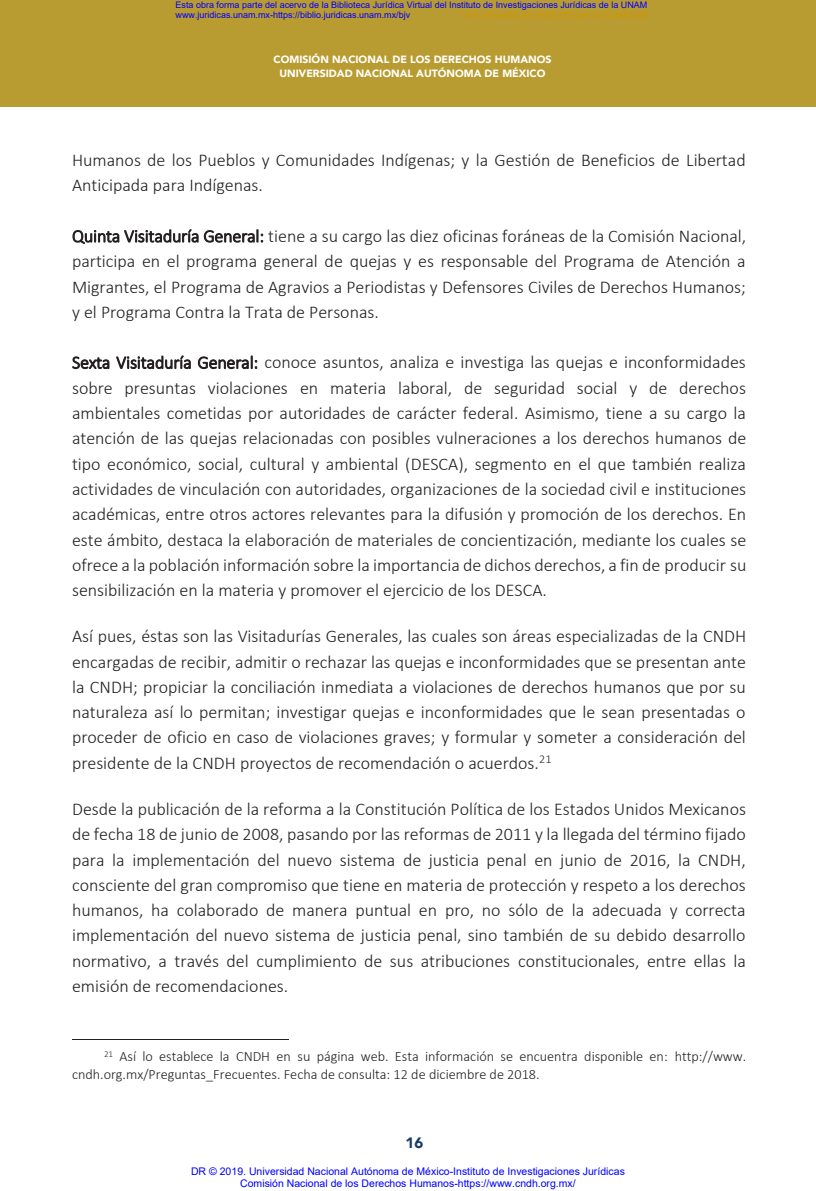
<style>
.page{position:relative;width:816px;height:1191px;background:#fff}
.page>*{position:absolute;margin:0;border:0;box-sizing:border-box;transform-origin:0 0}
.t1{font:300 18px/25.2px "Calibri";color:#231f20;text-align:justify}
.t2{font:900 15px "Avenir";color:#163c68}
.t3{font:300 14.25px/17.4px "Calibri";color:#231f20}
.t4{font:10.5px/12.6px "Arial";color:#00f;text-align:center}
.t5{font:900 10.5px/13.5px "Avenir";color:#fff;text-align:center}
.t6{font:9px/10.8px "Arial";color:#00f}
.t7{font:9px "Arial";color:#cf9605}
</style>
<div class="page">
<div style="left:0;top:0;width:816px;height:106px;background:#b99c31"></div>
<svg style="left:72px;top:229px;width:191px;height:15px"></svg>
<svg style="left:72px;top:356px;width:37px;height:14px"></svg>
<svg style="left:116px;top:355px;width:75px;height:15px"></svg>
<svg style="left:198px;top:356px;width:59px;height:13px"></svg>
<hr style="left:72px;top:1039px;width:216px;height:1px;background:#231f20">
<p class="t6" style="left:176px;top:-1px;width:473px">Esta obra forma parte del acervo de la Biblioteca Jurídica Virtual del Instituto de Investigaciones Jurídicas de la UNAM www.juridicas.unam.mx-https://biblio.juridicas.unam.mx/bjv</p>
<p class="t7" style="left:461px;top:9px;width:188px">Libro completo en: https://tinyurl.com/2p9hjneb</p>
<p class="t5" style="left:273px;top:52px;width:279px">COMISIÓN NACIONAL DE LOS DERECHOS HUMANOS<br>UNIVERSIDAD NACIONAL AUTÓNOMA DE MÉXICO</p>
<p class="t1" style="left:72px;top:147px;width:675px">Humanos de los Pueblos y Comunidades Indígenas; y la Gestión de Beneficios de Libertad<br>Anticipada para Indígenas.</p>
<p class="t1" style="left:72px;top:223px;width:676px">Quinta Visitaduría General: tiene a su cargo las diez oficinas foráneas de la Comisión Nacional, participa en el programa general de quejas y es responsable del Programa de Atención a Migrantes, el Programa de Agravios a Periodistas y Defensores Civiles de Derechos Humanos; y el Programa Contra la Trata de Personas.</p>
<p class="t1" style="left:72px;top:350px;width:676px">Sexta Visitaduría General: conoce asuntos, analiza e investiga las quejas e inconformidades sobre presuntas violaciones en materia laboral, de seguridad social y de derechos ambientales cometidas por autoridades de carácter federal. Asimismo, tiene a su cargo la atención de las quejas relacionadas con posibles vulneraciones a los derechos humanos de tipo económico, social, cultural y ambiental (DESCA), segmento en el que también realiza actividades de vinculación con autoridades, organizaciones de la sociedad civil e instituciones académicas, entre otros actores relevantes para la difusión y promoción de los derechos. En este ámbito, destaca la elaboración de materiales de concientización, mediante los cuales se ofrece a la población información sobre la importancia de dichos derechos, a fin de producir su sensibilización en la materia y promover el ejercicio de los DESCA.</p>
<p class="t1" style="left:72px;top:623px;width:676px">Así pues, éstas son las Visitadurías Generales, las cuales son áreas especializadas de la CNDH encargadas de recibir, admitir o rechazar las quejas e inconformidades que se presentan ante la CNDH; propiciar la conciliación inmediata a violaciones de derechos humanos que por su naturaleza así lo permitan; investigar quejas e inconformidades que le sean presentadas o proceder de oficio en caso de violaciones graves; y formular y someter a consideración del presidente de la CNDH proyectos de recomendación o acuerdos.<sup>21</sup></p>
<p class="t1" style="left:72px;top:796px;width:675px">Desde la publicación de la reforma a la Constitución Política de los Estados Unidos Mexicanos de fecha 18 de junio de 2008, pasando por las reformas de 2011 y la llegada del término fijado para la implementación del nuevo sistema de justicia penal en junio de 2016, la CNDH, consciente del gran compromiso que tiene en materia de protección y respeto a los derechos humanos, ha colaborado de manera puntual en pro, no sólo de la adecuada y correcta implementación del nuevo sistema de justicia penal, sino también de su debido desarrollo normativo, a través del cumplimiento de sus atribuciones constitucionales, entre ellas la emisión de recomendaciones.</p>
<p class="t3" style="left:72px;top:1047px;width:676px;text-indent:32px"><sup>21</sup> Así lo establece la CNDH en su página web. Esta información se encuentra disponible en: http://www. cndh.org.mx/Preguntas_Frecuentes. Fecha de consulta: 12 de diciembre de 2018.</p>
<p class="t2" style="left:405px;top:1130px;width:19px">16</p>
<p class="t4" style="left:191px;top:1164px;width:435px">DR © 2019. Universidad Nacional Autónoma de México-Instituto de Investigaciones Jurídicas<br>Comisión Nacional de los Derechos Humanos-https://www.cndh.org.mx/</p>
</div>
